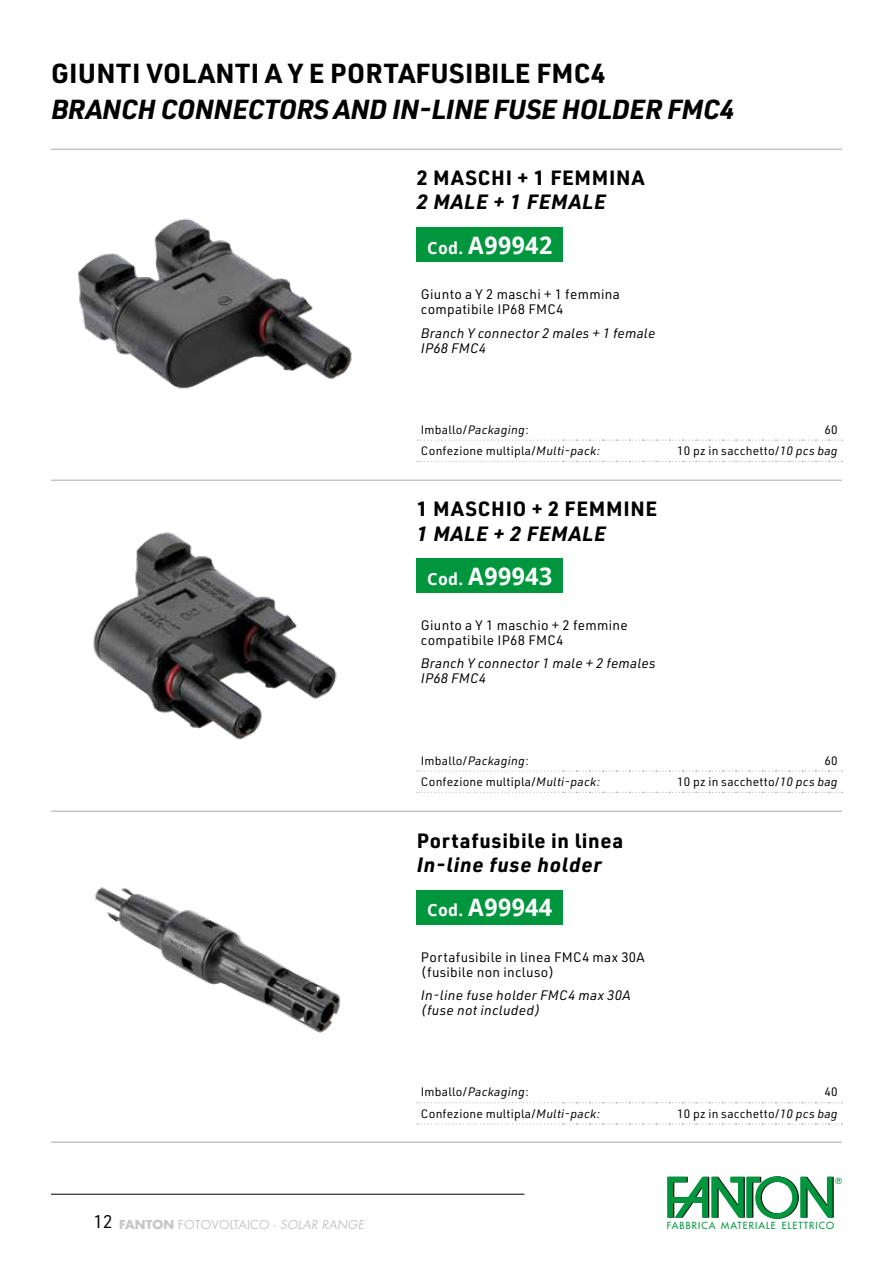
<style>
.page{position:relative;width:893px;height:1263px;background:#fff}
.page>*{position:absolute;margin:0;border:0;box-sizing:border-box;transform-origin:0 0}
.t1{font:italic 700 27px "URWDIN";letter-spacing:-.01em;color:#000}
.t2{font:700 27px "URWDIN";letter-spacing:.01em;color:#000}
.t3{font:700 24px "Droid Sans";letter-spacing:.02em;color:#fff}
.t4{font:700 20.25px "URWDIN";letter-spacing:.035em;color:#000}
.t5{font:italic 700 20.25px "URWDIN";letter-spacing:.04em;color:#000}
.t6{font:18px "URWDIN";color:#000}
.t7{font:13.5px/15px "URWDIN";letter-spacing:.02em;color:#000}
.t8{font:italic 13.5px/15px "URWDIN";letter-spacing:.015em;color:#000}
.t9{font:12px "URWDIN";letter-spacing:.015em;color:#000}
.t10{font:12px "Futura Std";letter-spacing:.01em;color:#c6c6c6}
.t11{font:500 9.6px "Futura Std";letter-spacing:.11em;color:#00963e}
.t12{font:500 8.25px "Futura Std";color:#00963e}
.s1{font-size:16.5px}
.s2{font-style:italic}
.s3{font-weight:700}
</style>
<div class="page">
<hr style="left:51px;top:1194px;width:473px;height:1px;background:#000">
<svg style="left:667px;top:1176px;width:167px;height:43px"></svg>
<img style="left:78px;top:218px;width:274px;height:171px">
<img style="left:93px;top:532px;width:244px;height:208px">
<div style="left:417px;top:227px;width:146px;height:34px;background:#00963e"></div>
<svg style="left:417px;top:440px;width:425px;height:1px"></svg>
<svg style="left:417px;top:461px;width:425px;height:1px"></svg>
<div style="left:417px;top:558px;width:146px;height:34px;background:#00963e"></div>
<svg style="left:417px;top:770px;width:425px;height:2px"></svg>
<svg style="left:417px;top:792px;width:425px;height:1px"></svg>
<div style="left:417px;top:890px;width:146px;height:34px;background:#00963e"></div>
<svg style="left:417px;top:1102px;width:425px;height:1px"></svg>
<svg style="left:417px;top:1123px;width:425px;height:1px"></svg>
<img style="left:95px;top:887px;width:246px;height:146px">
<hr style="left:51px;top:1142px;width:791px;height:1px;background:#aba9a9">
<hr style="left:51px;top:480px;width:791px;height:1px;background:#aba9a9">
<hr style="left:51px;top:149px;width:791px;height:1px;background:#aba9a9">
<hr style="left:51px;top:811px;width:791px;height:1px;background:#aba9a9">
<h1 class="t2" style="left:51px;top:55px;width:556px">GIUNTI VOLANTI A Y E PORTAFUSIBILE FMC4</h1>
<h1 class="t1" style="left:51px;top:91px;width:685px">BRANCH CONNECTORS AND IN-LINE FUSE HOLDER FMC4</h1>
<h3 class="t4" style="left:417px;top:163px;width:229px">2 MASCHI + 1 FEMMINA</h3>
<h3 class="t5" style="left:417px;top:188px;width:191px">2 MALE + 1 FEMALE</h3>
<h2 class="t3" style="left:427px;top:231px;width:127px"><span class="s1">Cod.</span> A99942</h2>
<p class="t7" style="left:421px;top:286px;width:200px">Giunto a Y 2 maschi + 1 femmina compatibile IP68 FMC4</p>
<p class="t8" style="left:421px;top:325px;width:236px">Branch Y connector 2 males + 1 female<br>IP68 FMC4</p>
<p class="t9" style="left:421px;top:422px;width:109px">Imballo/<span class="s2">Packaging</span>:</p>
<p class="t9" style="left:824px;top:422px;width:15px">60</p>
<p class="t9" style="left:421px;top:443px;width:181px">Confezione multipla/<span class="s2">Multi-pack:</span></p>
<p class="t9" style="left:677px;top:443px;width:162px">10 pz in sacchetto/<span class="s2">10 pcs bag</span></p>
<h3 class="t4" style="left:417px;top:495px;width:242px">1 MASCHIO + 2 FEMMINE</h3>
<h3 class="t5" style="left:417px;top:519px;width:191px">1 MALE + 2 FEMALE</h3>
<h2 class="t3" style="left:427px;top:562px;width:127px"><span class="s1">Cod.</span> A99943</h2>
<p class="t7" style="left:421px;top:617px;width:208px">Giunto a Y 1 maschio + 2 femmine compatibile IP68 FMC4</p>
<p class="t8" style="left:421px;top:656px;width:236px">Branch Y connector 1 male + 2 females<br>IP68 FMC4</p>
<p class="t9" style="left:421px;top:752px;width:109px">Imballo/<span class="s2">Packaging</span>:</p>
<p class="t9" style="left:824px;top:752px;width:15px">60</p>
<p class="t9" style="left:421px;top:774px;width:181px">Confezione multipla/<span class="s2">Multi-pack:</span></p>
<p class="t9" style="left:677px;top:774px;width:162px">10 pz in sacchetto/<span class="s2">10 pcs bag</span></p>
<h3 class="t4" style="left:417px;top:827px;width:208px">Portafusibile in linea</h3>
<h3 class="t5" style="left:417px;top:851px;width:186px">In-line fuse holder</h3>
<h2 class="t3" style="left:427px;top:894px;width:127px"><span class="s1">Cod.</span> A99944</h2>
<p class="t7" style="left:421px;top:949px;width:225px">Portafusibile in linea FMC4 max 30A (fusibile non incluso)</p>
<p class="t8" style="left:421px;top:987px;width:211px">In-line fuse holder FMC4 max 30A (fuse not included)</p>
<p class="t9" style="left:421px;top:1084px;width:109px">Imballo/<span class="s2">Packaging</span>:</p>
<p class="t9" style="left:824px;top:1084px;width:15px">40</p>
<p class="t9" style="left:421px;top:1105px;width:181px">Confezione multipla/<span class="s2">Multi-pack:</span></p>
<p class="t9" style="left:677px;top:1105px;width:162px">10 pz in sacchetto/<span class="s2">10 pcs bag</span></p>
<p class="t12" style="left:835px;top:1176px;width:8px">®</p>
<h3 class="t6" style="left:94px;top:1210px;width:21px">12</h3>
<p class="t11" style="left:667px;top:1219px;width:169px">FABBRICA MATERIALE ELETTRICO</p>
<p class="t10" style="left:119px;top:1217px;width:247px"><span class="s3">FANTON</span> FOTOVOLTAICO - <span class="s2">SOLAR RANGE</span></p>
</div>
